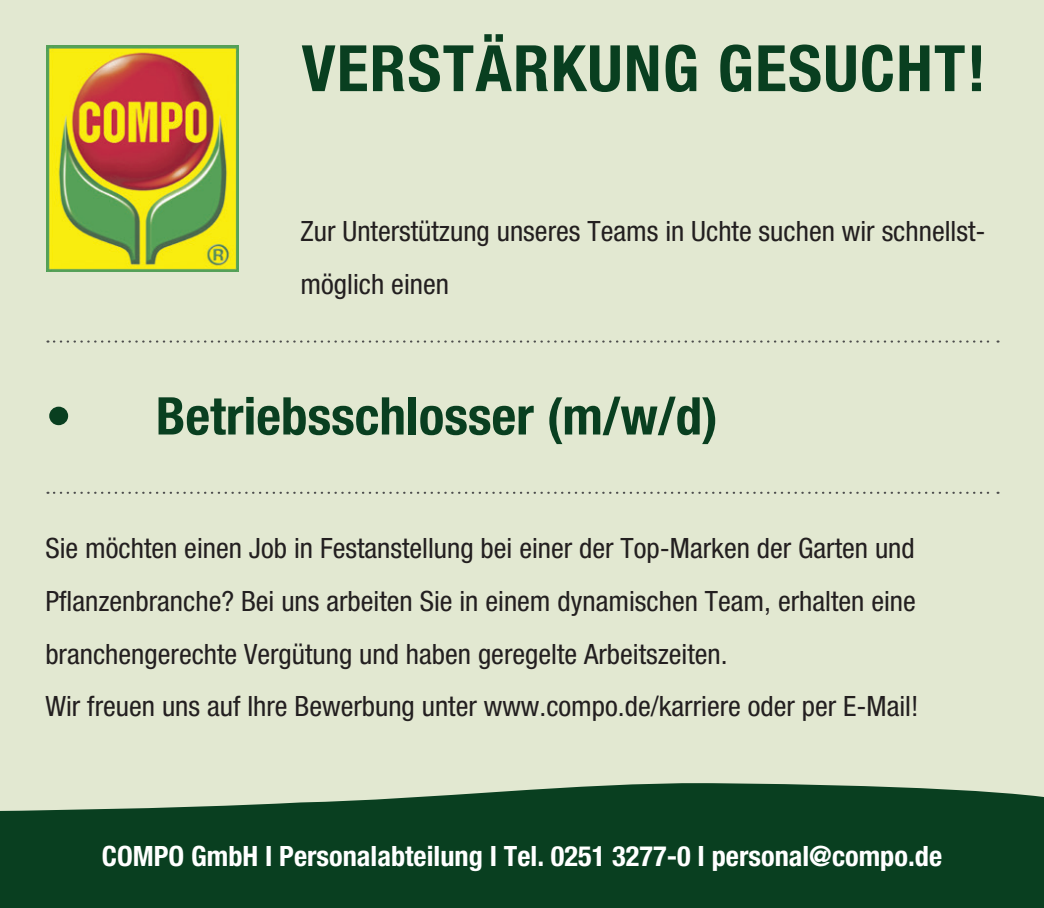
<style>
.page{position:relative;width:1044px;height:908px;background:#fff}
.page>*{position:absolute;margin:0;border:0;box-sizing:border-box;transform-origin:0 0}
.t1{font:700 condensed 64px "Helvetica Neue LT Pro";letter-spacing:.02em;color:#093f20}
.t2{font:700 condensed 52px "Helvetica Neue LT Pro";color:#093f20}
.t3{font:condensed 28px/52.8px "Helvetica Neue LT Pro";color:#231f20}
.t4{font:700 condensed 28px "Helvetica Neue LT Pro";color:#fff}
</style>
<div class="page">
<div style="left:0;top:0;width:1043px;height:828px;background:#e2e8d1"></div>
<img style="left:46px;top:45px;width:192px;height:226px">
<svg style="left:54px;top:491px;width:944px;height:2px"></svg>
<svg style="left:54px;top:340px;width:944px;height:2px"></svg>
<svg style="left:0;top:783px;width:1043px;height:124px;background:#1e4f31"></svg>
<h1 class="t1" style="left:301px;top:30px;width:685px">VERSTÄRKUNG GESUCHT!</h1>
<p class="t3" style="left:300px;top:204px;width:686px">Zur Unterstützung unseres Teams in Uchte suchen wir schnellst&shy;möglich einen</p>
<h2 class="t2" style="left:45px;top:384px;width:673px">• Betriebsschlosser (m/w/d)</h2>
<p class="t3" style="left:45px;top:521px;width:874px">Sie möchten einen Job in Festanstellung bei einer der Top-Marken der Garten und Pflanzenbranche? Bei uns arbeiten Sie in einem dynamischen Team, erhalten eine branchengerechte Vergütung und haben geregelte Arbeitszeiten.<br>Wir freuen uns auf Ihre Bewerbung unter www.compo.de/karriere oder per E-Mail!</p>
<p class="t4" style="left:102px;top:838px;width:841px">COMPO GmbH I Personalabteilung I Tel. 0251 3277-0 I personal@compo.de</p>
</div>
